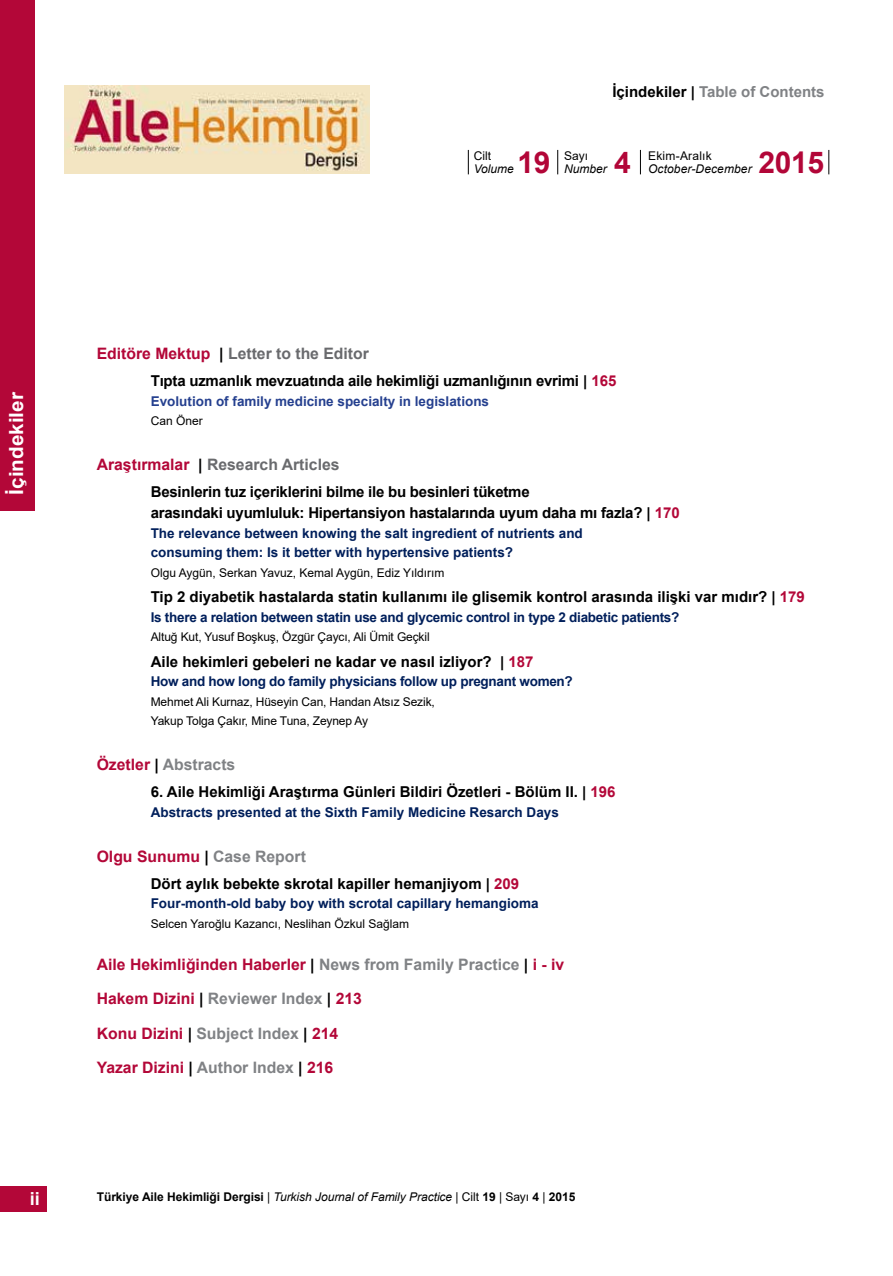
<style>
.page{position:relative;width:893px;height:1276px;background:#fff}
.page>*{position:absolute;margin:0;border:0;box-sizing:border-box;transform-origin:0 0}
.t1{font:700 30px "Arial";letter-spacing:-.01em;color:#b20638}
.t2{font:700 19.5px "Arial";color:#fff;scale:1.06 1}
.t3{font:700 18px "Arial";color:#fff}
.t4{font:700 15.75px/34.5px "Arial";color:#b30738}
.t5{font:700 15.75px "Arial";color:#696a6d}
.t6{font:700 15.75px "Arial";color:#808285}
.t7{font:700 15px/21px "Arial";color:#000}
.t8{font:700 15px "Arial";color:#808285}
.t9{font:700 13.5px/19.5px "Arial";color:#001f5b}
.t10{font:700 13.5px "Arial";letter-spacing:-.02em;color:#001f5b}
.t11{font:700 13.5px "Arial";color:#25408f}
.t12{font:12px/19.5px "Arial";letter-spacing:-.01em;color:#000}
.t13{font:700 12px "Arial";letter-spacing:-.005em;color:#000}
.t14{font:italic 12px "Arial";letter-spacing:.01em;color:#000}
.t15{font:12px "Arial";letter-spacing:.02em;color:#000}
.s1{color:#000}
.s2{color:#b30738}
.s3{color:#808285}
.s4{font-weight:400}
.s5{font-weight:400;font-style:italic}
</style>
<div class="page">
<img style="left:64px;top:86px;width:305px;height:87px">
<div style="left:0;top:0;width:34px;height:510px;background:#b30738"></div>
<div style="left:0;top:1186px;width:47px;height:26px;background:#b30738"></div>
<svg style="left:468px;top:150px;width:1px;height:24px"></svg>
<svg style="left:557px;top:150px;width:1px;height:24px"></svg>
<svg style="left:640px;top:150px;width:1px;height:24px"></svg>
<svg style="left:828px;top:150px;width:1px;height:24px"></svg>
<p class="t8" style="left:612px;top:81px;width:214px"><span class="s1">İçindekiler |</span> Table of Contents</p>
<h1 class="t1" style="left:518px;top:142px;width:35px">19</h1>
<p class="t12" style="left:564px;top:146px;width:26px">Sayı</p>
<p class="t12" style="left:474px;top:146px;width:19px">Cilt</p>
<p class="t14" style="left:474px;top:161px;width:42px">Volume</p>
<h1 class="t1" style="left:614px;top:142px;width:18px">4</h1>
<p class="t15" style="left:648px;top:147px;width:65px">Ekim-Aralık</p>
<h1 class="t1" style="left:758px;top:142px;width:67px">2015</h1>
<p class="t14" style="left:648px;top:161px;width:105px">October-December</p>
<p class="t14" style="left:564px;top:161px;width:44px">Number</p>
<h2 class="t2" style="left:3px;top:495px;width:98px;rotate:-90deg">İçindekiler</h2>
<p class="t3" style="left:30px;top:1186px;width:12px">ii</p>
<p class="t5" style="left:97px;top:342px;width:274px"><span class="s2">Editöre Mektup</span> <span class="s1">|</span> Letter to the Editor</p>
<p class="t7" style="left:151px;top:370px;width:467px">Tıpta uzmanlık mevzuatında aile hekimliği uzmanlığının evrimi | <span class="s2">165</span></p>
<p class="t11" style="left:151px;top:391px;width:340px">Evolution of family medicine specialty in legislations</p>
<p class="t12" style="left:151px;top:411px;width:54px">Can Öner</p>
<p class="t5" style="left:97px;top:453px;width:244px"><span class="s2">Araştırmalar</span> <span class="s1">|</span> Research Articles</p>
<p class="t7" style="left:151px;top:481px;width:531px">Besinlerin tuz içeriklerini bilme ile bu besinleri tüketme<br>arasındaki uyumluluk: Hipertansiyon hastalarında uyum daha mı fazla? | <span class="s2">170</span></p>
<p class="t9" style="left:151px;top:523px;width:434px">The relevance between knowing the salt ingredient of nutrients and consuming them: Is it better with hypertensive patients?</p>
<p class="t12" style="left:151px;top:563px;width:295px">Olgu Aygün, Serkan Yavuz, Kemal Aygün, Ediz Yıldırım</p>
<p class="t7" style="left:151px;top:586px;width:656px">Tip 2 diyabetik hastalarda statin kullanımı ile glisemik kontrol arasında ilişki var mıdır? | <span class="s2">179</span></p>
<p class="t10" style="left:151px;top:607px;width:530px">Is there a relation between statin use and glycemic control in type 2 diabetic patients?</p>
<p class="t12" style="left:151px;top:627px;width:280px">Altuğ Kut, Yusuf Boşkuş, Özgür Çaycı, Ali Ümit Geçkil</p>
<p class="t7" style="left:151px;top:651px;width:384px">Aile hekimleri gebeleri ne kadar ve nasıl izliyor? | <span class="s2">187</span></p>
<p class="t10" style="left:151px;top:672px;width:424px">How and how long do family physicians follow up pregnant women?</p>
<p class="t12" style="left:151px;top:692px;width:286px">Mehmet Ali Kurnaz, Hüseyin Can, Handan Atsız Sezik,<br>Yakup Tolga Çakır, Mine Tuna, Zeynep Ay</p>
<p class="t6" style="left:97px;top:753px;width:140px"><span class="s2">Özetler</span> <span class="s1">|</span> Abstracts</p>
<p class="t7" style="left:151px;top:781px;width:466px">6. Aile Hekimliği Araştırma Günleri Bildiri Özetleri - Bölüm II. | <span class="s2">196</span></p>
<p class="t9" style="left:151px;top:802px;width:410px">Abstracts presented at the Sixth Family Medicine Resarch Days</p>
<p class="t4" style="left:97px;top:839px;width:211px">Olgu Sunumu <span class="s1">|</span> <span class="s3">Case Report</span></p>
<p class="t7" style="left:151px;top:873px;width:370px">Dört aylık bebekte skrotal kapiller hemanjiyom | <span class="s2">209</span></p>
<p class="t9" style="left:151px;top:894px;width:389px">Four-month-old baby boy with scrotal capillary hemangioma</p>
<p class="t12" style="left:151px;top:914px;width:260px">Selcen Yaroğlu Kazancı, Neslihan Özkul Sağlam</p>
<p class="t4" style="left:97px;top:947px;width:469px">Aile Hekimliğinden Haberler <span class="s1">|</span> <span class="s3">News from Family Practice</span> <span class="s1">|</span> i - iv Hakem Dizini <span class="s1">|</span> <span class="s3">Reviewer Index</span> <span class="s1">|</span> 213<br>Konu Dizini <span class="s1">|</span> <span class="s3">Subject Index</span> <span class="s1">|</span> 214<br>Yazar Dizini <span class="s1">|</span> <span class="s3">Author Index</span> <span class="s1">|</span> 216</p>
<p class="t13" style="left:97px;top:1188px;width:480px">Türkiye Aile Hekimliği Dergisi <span class="s4">|</span> <span class="s5">Turkish Journal of Family Practice</span> <span class="s4">| Cilt</span> 19 <span class="s4">| Sayı</span> 4 <span class="s4">|</span> 2015</p>
</div>
